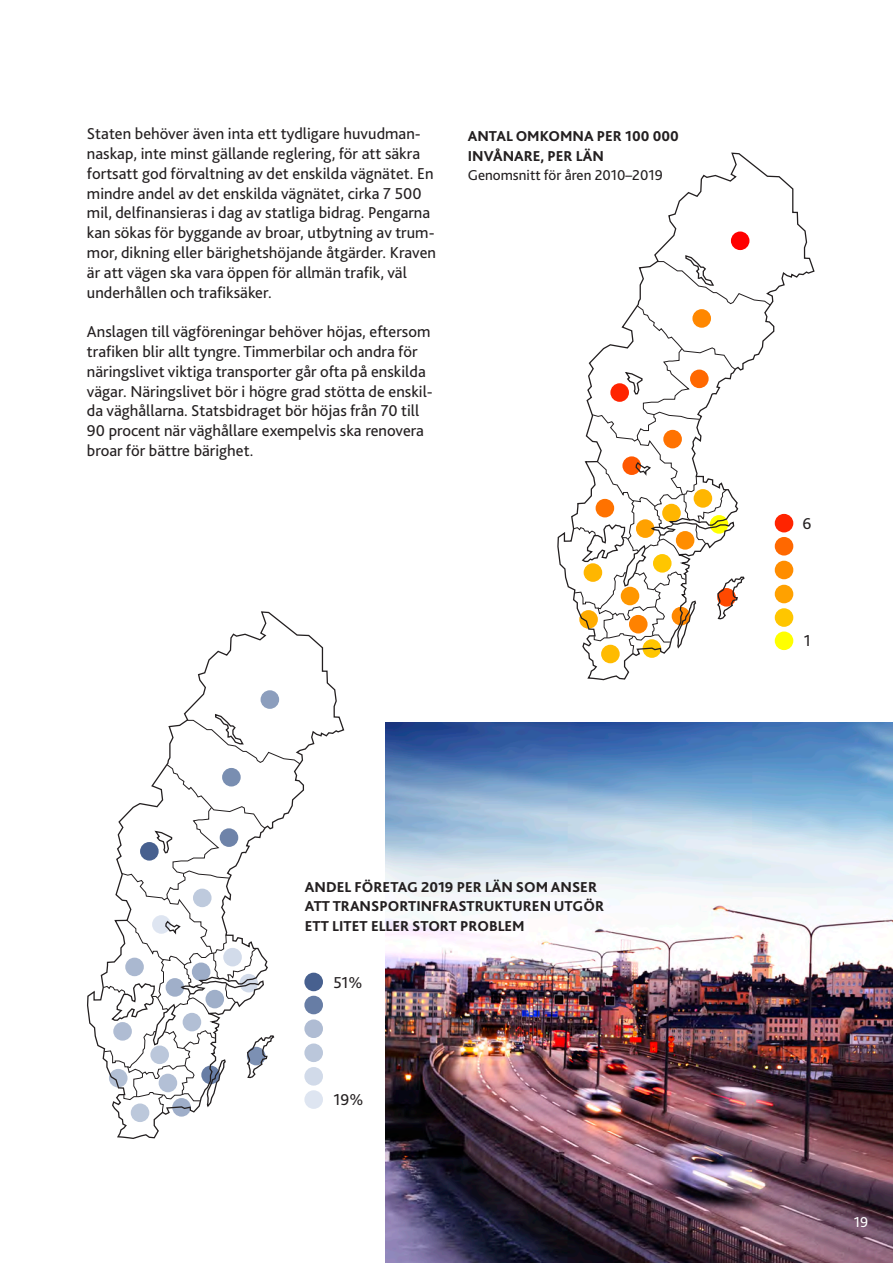
<style>
.page{position:relative;width:893px;height:1263px;background:#fff}
.page>*{position:absolute;margin:0;border:0;box-sizing:border-box;transform-origin:0 0}
.t1{font:16.5px/19.8px "Bliss 2";color:#231f20}
.t2{font:800 15px/19.5px "Bliss 2";color:#231f20}
.t3{font:15px "Bliss 2";color:#231f20}
.t4{font:15px "Bliss 2";color:#fff}
</style>
<div class="page">
<img style="left:385px;top:723px;width:508px;height:540px">
<svg style="left:557px;top:152px;width:258px;height:529px"></svg>
<svg style="left:573px;top:254px;width:198px;height:400px"></svg>
<div style="left:731px;top:231px;width:18px;height:19px;background:#f00;border-radius:50%"></div>
<div style="left:692px;top:309px;width:19px;height:19px;background:#ff8700;border-radius:50%"></div>
<div style="left:690px;top:370px;width:19px;height:18px;background:#ff6800;border-radius:50%"></div>
<div style="left:663px;top:430px;width:19px;height:18px;background:#ff7200;border-radius:50%"></div>
<div style="left:596px;top:499px;width:18px;height:18px;background:#ff7200;border-radius:50%"></div>
<div style="left:694px;top:489px;width:18px;height:19px;background:#ffb600;border-radius:50%"></div>
<div style="left:775px;top:631px;width:18px;height:19px;background:#ff0;border-radius:50%"></div>
<div style="left:775px;top:608px;width:18px;height:19px;background:#ffc600;border-radius:50%"></div>
<div style="left:775px;top:585px;width:18px;height:18px;background:#ffa100;border-radius:50%"></div>
<div style="left:775px;top:561px;width:18px;height:18px;background:#ff8d00;border-radius:50%"></div>
<div style="left:775px;top:537px;width:18px;height:18px;background:#ff6800;border-radius:50%"></div>
<div style="left:775px;top:514px;width:18px;height:18px;background:#ff2400;border-radius:50%"></div>
<svg style="left:87px;top:611px;width:258px;height:528px"></svg>
<svg style="left:103px;top:713px;width:198px;height:399px"></svg>
<div style="left:261px;top:690px;width:18px;height:19px;background:#8c9ebd;border-radius:50%"></div>
<div style="left:222px;top:768px;width:19px;height:18px;background:#798eb1;border-radius:50%"></div>
<div style="left:220px;top:828px;width:18px;height:19px;background:#6e83a9;border-radius:50%"></div>
<div style="left:193px;top:888px;width:19px;height:19px;background:#becadd;border-radius:50%"></div>
<div style="left:125px;top:958px;width:19px;height:18px;background:#aab8d0;border-radius:50%"></div>
<div style="left:223px;top:948px;width:19px;height:18px;background:#d2dbea;border-radius:50%"></div>
<div style="left:304px;top:1090px;width:19px;height:19px;background:#dee5f1;border-radius:50%"></div>
<div style="left:304px;top:1067px;width:19px;height:18px;background:#d1dae9;border-radius:50%"></div>
<div style="left:304px;top:1043px;width:19px;height:19px;background:#bbc7db;border-radius:50%"></div>
<div style="left:304px;top:1019px;width:19px;height:19px;background:#afbcd3;border-radius:50%"></div>
<div style="left:304px;top:996px;width:19px;height:18px;background:#677da5;border-radius:50%"></div>
<div style="left:304px;top:973px;width:19px;height:18px;background:#47608f;border-radius:50%"></div>
<p class="t1" style="left:87px;top:123px;width:351px">Staten behöver även inta ett tydligare huvudman&shy;naskap, inte minst gällande reglering, för att säkra fortsatt god förvaltning av det enskilda vägnätet. En mindre andel av det enskilda vägnätet, cirka 7 500 mil, delfinansieras i dag av statliga bidrag. Pengarna kan sökas för byggande av broar, utbytning av trum&shy;mor, dikning eller bärighetshöjande åtgärder. Kraven är att vägen ska vara öppen för allmän trafik, väl underhållen och trafiksäker.</p>
<p class="t1" style="left:87px;top:321px;width:347px">Anslagen till vägföreningar behöver höjas, eftersom trafiken blir allt tyngre. Timmerbilar och andra för näringslivet viktiga transporter går ofta på enskilda vägar. Näringslivet bör i högre grad stötta de enskil&shy;da väghållarna. Statsbidraget bör höjas från 70 till 90 procent när väghållare exempelvis ska renovera broar för bättre bärighet.</p>
<p class="t2" style="left:468px;top:126px;width:212px">ANTAL OMKOMNA PER 100 000<br>INVÅNARE, PER LÄN</p>
<p class="t3" style="left:468px;top:166px;width:196px">Genomsnitt för åren 2010–2019</p>
<p class="t2" style="left:305px;top:877px;width:301px">ANDEL FÖRETAG 2019 PER LÄN SOM ANSER<br>ATT TRANSPORTINFRASTRUKTUREN UTGÖR<br>ETT LITET ELLER STORT PROBLEM</p>
<p class="t1" style="left:333px;top:972px;width:31px">51%</p>
<p class="t1" style="left:334px;top:1089px;width:31px">19%</p>
<p class="t1" style="left:803px;top:513px;width:10px">6</p>
<p class="t1" style="left:804px;top:630px;width:8px">1</p>
<p class="t4" style="left:854px;top:1212px;width:16px">19</p>
</div>
